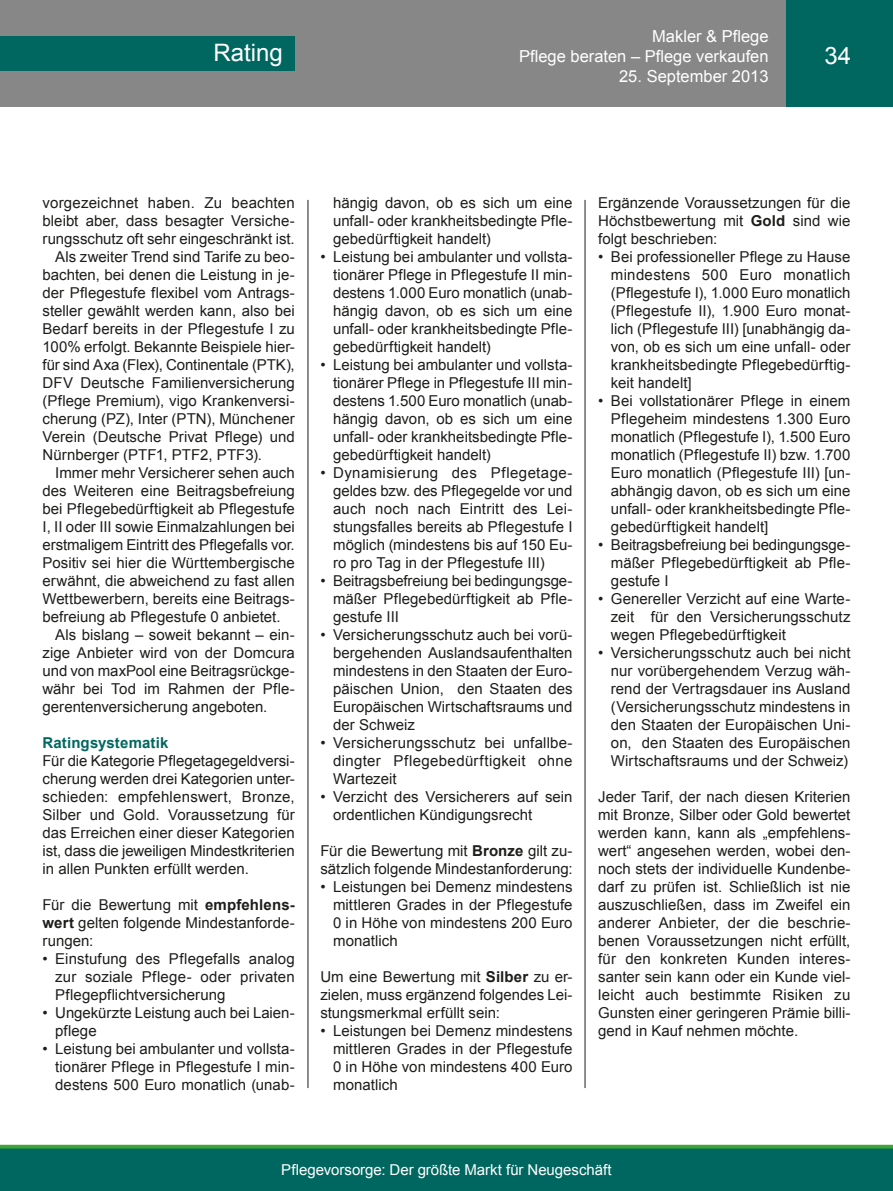
<style>
.page{position:relative;width:893px;height:1191px;background:#fff}
.page>*{position:absolute;margin:0;border:0;box-sizing:border-box;transform-origin:0 0}
.t1{font:24px "Arial";color:#fff}
.t2{font:16.5px/19.8px "Arial";color:#fff;text-align:right}
.t3{font:15px/18px "Arial";color:#1d1d1b;text-align:justify}
.t4{font:15px "Arial";color:#fff}
.t5{font:700 15px "Arial";letter-spacing:.01em;color:#006760}
.s1{font-weight:700}
</style>
<div class="page">
<div style="left:0;top:1148px;width:893px;height:43px;background:#006760"></div>
<svg style="left:0;top:1144px;width:893px;height:4px;background:#64b65c"></svg>
<div style="left:0;top:0;width:893px;height:106px;background:#878787"></div>
<div style="left:0;top:36px;width:295px;height:34px;background:#006760"></div>
<div style="left:787px;top:0;width:106px;height:106px;background:#006760"></div>
<hr style="left:308px;top:200px;width:1px;height:888px;background:#1d1d1b">
<hr style="left:585px;top:200px;width:1px;height:888px;background:#1d1d1b">
<p class="t2" style="left:519px;top:27px;width:251px">Makler &amp; Pflege<br>Pflege beraten – Pflege verkaufen</p>
<p class="t2" style="left:619px;top:66px;width:151px">25. September 2013</p>
<h1 class="t1" style="left:213px;top:37px;width:71px">Rating</h1>
<h1 class="t1" style="left:824px;top:40px;width:28px">34</h1>
<p class="t3" style="left:43px;top:194px;width:254px">vorgezeichnet haben. Zu beachten</p>
<p class="t3" style="left:43px;top:212px;width:254px">bleibt aber, dass besagter Versiche-</p>
<p class="t3" style="left:43px;top:230px;width:254px">rungsschutz oft sehr eingeschränkt ist.</p>
<p class="t3" style="left:55px;top:248px;width:241px">Als zweiter Trend sind Tarife zu beo-</p>
<p class="t3" style="left:43px;top:266px;width:254px">bachten, bei denen die Leistung in je-</p>
<p class="t3" style="left:43px;top:284px;width:254px">der Pflegestufe flexibel vom Antrags-</p>
<p class="t3" style="left:43px;top:302px;width:254px">steller gewählt werden kann, also bei</p>
<p class="t3" style="left:43px;top:320px;width:254px">Bedarf bereits in der Pflegestufe I zu</p>
<p class="t3" style="left:43px;top:338px;width:254px">100% erfolgt. Bekannte Beispiele hier-</p>
<p class="t3" style="left:43px;top:356px;width:254px">für sind Axa (Flex), Continentale (PTK),</p>
<p class="t3" style="left:43px;top:374px;width:254px">DFV Deutsche Familienversicherung</p>
<p class="t3" style="left:43px;top:392px;width:254px">(Pflege Premium), vigo Krankenversi-</p>
<p class="t3" style="left:43px;top:410px;width:254px">cherung (PZ), Inter (PTN), Münchener</p>
<p class="t3" style="left:43px;top:428px;width:254px">Verein (Deutsche Privat Pflege) und</p>
<p class="t3" style="left:43px;top:446px;width:221px">Nürnberger (PTF1, PTF2, PTF3).</p>
<p class="t3" style="left:55px;top:464px;width:241px">Immer mehr Versicherer sehen auch</p>
<p class="t3" style="left:43px;top:482px;width:254px">des Weiteren eine Beitragsbefreiung</p>
<p class="t3" style="left:43px;top:500px;width:254px">bei Pflegebedürftigkeit ab Pflegestufe</p>
<p class="t3" style="left:43px;top:518px;width:254px">I, II oder III sowie Einmalzahlungen bei</p>
<p class="t3" style="left:43px;top:536px;width:254px">erstmaligem Eintritt des Pflegefalls vor.</p>
<p class="t3" style="left:43px;top:554px;width:254px">Positiv sei hier die Württembergische</p>
<p class="t3" style="left:43px;top:572px;width:254px">erwähnt, die abweichend zu fast allen</p>
<p class="t3" style="left:43px;top:590px;width:254px">Wettbewerbern, bereits eine Beitrags-</p>
<p class="t3" style="left:43px;top:608px;width:240px">befreiung ab Pflegestufe 0 anbietet.</p>
<p class="t3" style="left:55px;top:626px;width:241px">Als bislang – soweit bekannt – ein-</p>
<p class="t3" style="left:43px;top:644px;width:254px">zige Anbieter wird von der Domcura</p>
<p class="t3" style="left:43px;top:662px;width:254px">und von maxPool eine Beitragsrückge-</p>
<p class="t3" style="left:43px;top:680px;width:254px">währ bei Tod im Rahmen der Pfle-</p>
<p class="t3" style="left:43px;top:698px;width:226px">gerentenversicherung angeboten.</p>
<p class="t5" style="left:43px;top:733px;width:127px">Ratingsystematik</p>
<p class="t3" style="left:43px;top:752px;width:254px">Für die Kategorie Pflegetagegeldversi&shy;cherung werden drei Kategorien unter&shy;schieden: empfehlenswert, Bronze, Silber und Gold. Voraussetzung für das Erreichen einer dieser Kategorien ist, dass die jeweiligen Mindestkriterien in allen Punkten erfüllt werden.</p>
<p class="t3" style="left:43px;top:896px;width:254px">Für die Bewertung mit <span class="s1">empfehlens&shy;wert</span> gelten folgende Mindestanforde&shy;rungen:</p>
<p class="t3" style="left:55px;top:950px;width:241px;text-indent:-13px">• Einstufung des Pflegefalls analog zur soziale Pflege- oder privaten Pflegepflichtversicherung</p>
<p class="t3" style="left:55px;top:1004px;width:241px;text-indent:-13px">• Ungekürzte Leistung auch bei Laien&shy;pflege</p>
<p class="t3" style="left:55px;top:1040px;width:241px;text-indent:-13px">• Leistung bei ambulanter und vollsta&shy;tionärer Pflege in Pflegestufe I min&shy;destens 500 Euro monatlich (unab-</p>
<p class="t3" style="left:333px;top:194px;width:241px">hängig davon, ob es sich um eine unfall- oder krankheitsbedingte Pfle&shy;gebedürftigkeit handelt)</p>
<p class="t3" style="left:333px;top:248px;width:241px;text-indent:-13px">• Leistung bei ambulanter und vollsta&shy;tionärer Pflege in Pflegestufe II min&shy;destens 1.000 Euro monatlich (unab&shy;hängig davon, ob es sich um eine unfall- oder krankheitsbedingte Pfle&shy;gebedürftigkeit handelt)</p>
<p class="t3" style="left:333px;top:356px;width:241px;text-indent:-13px">• Leistung bei ambulanter und vollsta&shy;tionärer Pflege in Pflegestufe III min&shy;destens 1.500 Euro monatlich (unab&shy;hängig davon, ob es sich um eine unfall- oder krankheitsbedingte Pfle&shy;gebedürftigkeit handelt)</p>
<p class="t3" style="left:333px;top:464px;width:241px;text-indent:-13px">• Dynamisierung des Pflegetage&shy;geldes bzw. des Pflegegelde vor und auch noch nach Eintritt des Lei&shy;stungsfalles bereits ab Pflegestufe I möglich (mindestens bis auf 150 Eu&shy;ro pro Tag in der Pflegestufe III)</p>
<p class="t3" style="left:333px;top:572px;width:241px;text-indent:-13px">• Beitragsbefreiung bei bedingungsge&shy;mäßer Pflegebedürftigkeit ab Pfle&shy;gestufe III</p>
<p class="t3" style="left:333px;top:626px;width:241px;text-indent:-13px">• Versicherungsschutz auch bei vorü&shy;bergehenden Auslandsaufenthalten mindestens in den Staaten der Euro&shy;päischen Union, den Staaten des Europäischen Wirtschaftsraums und der Schweiz</p>
<p class="t3" style="left:333px;top:734px;width:241px;text-indent:-13px">• Versicherungsschutz bei unfallbe&shy;dingter Pflegebedürftigkeit ohne Wartezeit</p>
<p class="t3" style="left:333px;top:788px;width:241px;text-indent:-13px">• Verzicht des Versicherers auf sein ordentlichen Kündigungsrecht</p>
<p class="t3" style="left:320px;top:842px;width:254px">Für die Bewertung mit <span class="s1">Bronze</span> gilt zu&shy;sätzlich folgende Mindestanforderung:</p>
<p class="t3" style="left:333px;top:878px;width:241px;text-indent:-13px">• Leistungen bei Demenz mindestens mittleren Grades in der Pflegestufe 0 in Höhe von mindestens 200 Euro monatlich</p>
<p class="t3" style="left:320px;top:968px;width:254px">Um eine Bewertung mit <span class="s1">Silber</span> zu er&shy;zielen, muss ergänzend folgendes Lei&shy;stungsmerkmal erfüllt sein:</p>
<p class="t3" style="left:333px;top:1022px;width:241px;text-indent:-13px">• Leistungen bei Demenz mindestens mittleren Grades in der Pflegestufe 0 in Höhe von mindestens 400 Euro monatlich</p>
<p class="t3" style="left:598px;top:194px;width:254px">Ergänzende Voraussetzungen für die Höchstbewertung mit <span class="s1">Gold</span> sind wie folgt beschrieben:</p>
<p class="t3" style="left:611px;top:248px;width:241px;text-indent:-13px">• Bei professioneller Pflege zu Hause mindestens 500 Euro monatlich (Pflegestufe I), 1.000 Euro monatlich (Pflegestufe II), 1.900 Euro monat&shy;lich (Pflegestufe III) [unabhängig da&shy;von, ob es sich um eine unfall- oder krankheitsbedingte Pflegebedürftig&shy;keit handelt]</p>
<p class="t3" style="left:611px;top:392px;width:241px;text-indent:-13px">• Bei vollstationärer Pflege in einem Pflegeheim mindestens 1.300 Euro monatlich (Pflegestufe I), 1.500 Euro monatlich (Pflegestufe II) bzw. 1.700<br>Euro monatlich (Pflegestufe III) [un&shy;abhängig davon, ob es sich um eine unfall- oder krankheitsbedingte Pfle&shy;gebedürftigkeit handelt]</p>
<p class="t3" style="left:611px;top:536px;width:241px;text-indent:-13px">• Beitragsbefreiung bei bedingungsge&shy;mäßer Pflegebedürftigkeit ab Pfle&shy;gestufe I</p>
<p class="t3" style="left:611px;top:590px;width:241px;text-indent:-13px">• Genereller Verzicht auf eine Warte&shy;zeit für den Versicherungsschutz wegen Pflegebedürftigkeit</p>
<p class="t3" style="left:611px;top:644px;width:241px;text-indent:-13px">• Versicherungsschutz auch bei nicht nur vorübergehendem Verzug wäh&shy;rend der Vertragsdauer ins Ausland (Versicherungsschutz mindestens in den Staaten der Europäischen Uni&shy;on, den Staaten des Europäischen Wirtschaftsraums und der Schweiz)</p>
<p class="t3" style="left:598px;top:788px;width:254px">Jeder Tarif, der nach diesen Kriterien mit Bronze, Silber oder Gold bewertet werden kann, kann als „empfehlens&shy;wert“ angesehen werden, wobei den&shy;noch stets der individuelle Kundenbe&shy;darf zu prüfen ist. Schließlich ist nie auszuschließen, dass im Zweifel ein anderer Anbieter, der die beschrie&shy;benen Voraussetzungen nicht erfüllt, für den konkreten Kunden interes&shy;santer sein kann oder ein Kunde viel&shy;leicht auch bestimmte Risiken zu Gunsten einer geringeren Prämie billi&shy;gend in Kauf nehmen möchte.</p>
<p class="t4" style="left:281px;top:1160px;width:332px">Pflegevorsorge: Der größte Markt für Neugeschäft</p>
</div>
